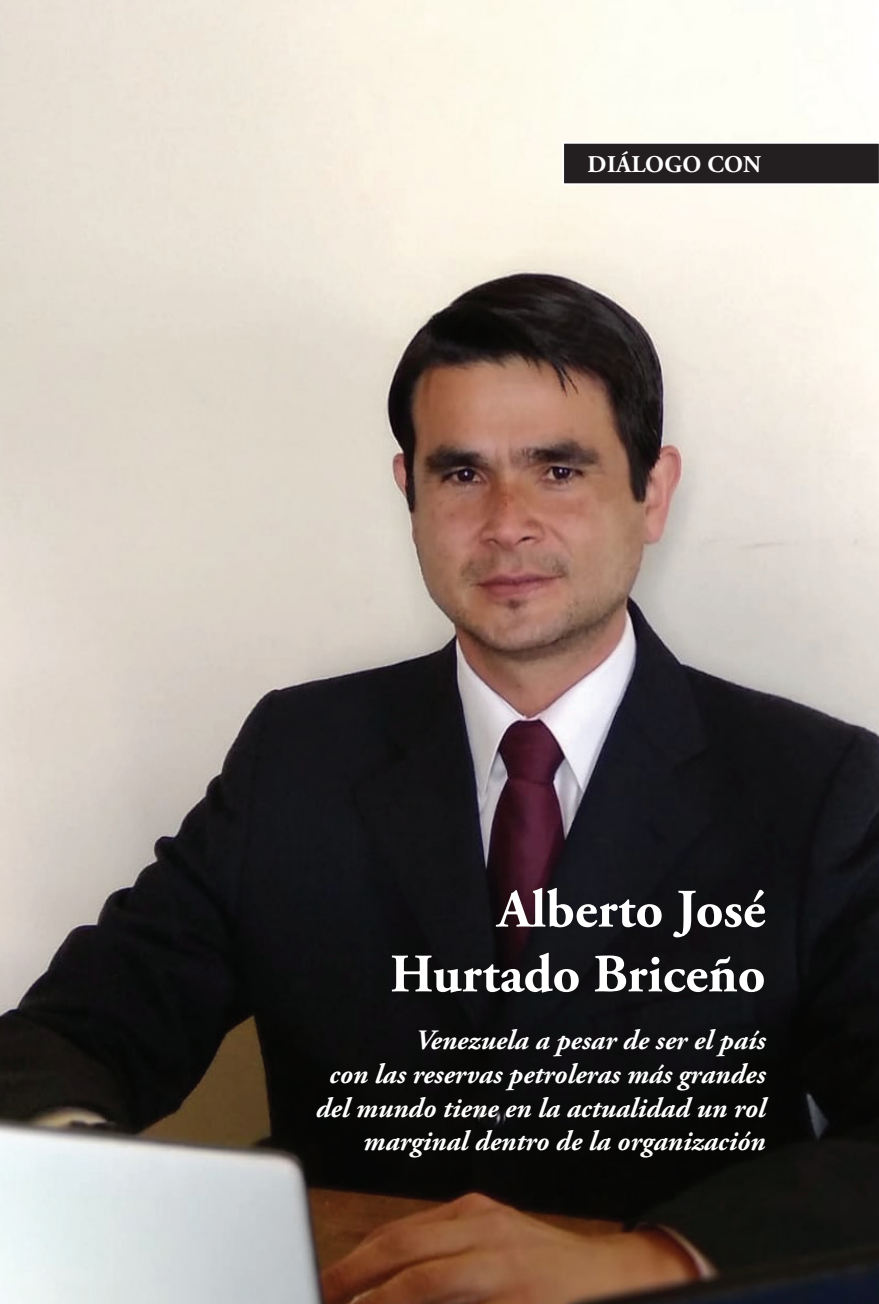
<style>
.page{position:relative;width:879px;height:1304px;background:#fff}
.page>*{position:absolute;margin:0;border:0;box-sizing:border-box;transform-origin:0 0}
.t1{font:700 54px/64.8px "Adobe Garamond Pro";color:#fff;text-align:right}
.t2{font:italic 700 28px/33.6px "Adobe Garamond Pro";color:#fff;text-align:right}
.t3{font:700 24px "Adobe Garamond Pro";letter-spacing:.015em;color:#fff}
</style>
<div class="page">
<img style="left:0;top:0;width:879px;height:1304px">
<svg style="left:562px;top:142px;width:317px;height:43px"></svg>
<p class="t3" style="left:587px;top:150px;width:175px">DIÁLOGO CON</p>
<h1 class="t1" style="left:390px;top:878px;width:377px">Alberto José<br>Hurtado Briceño</h1>
<p class="t2" style="left:316px;top:1024px;width:451px">Venezuela a pesar de ser el país<br>con las reservas petroleras más grandes del mundo tiene en la actualidad un rol marginal dentro de la organización</p>
</div>
